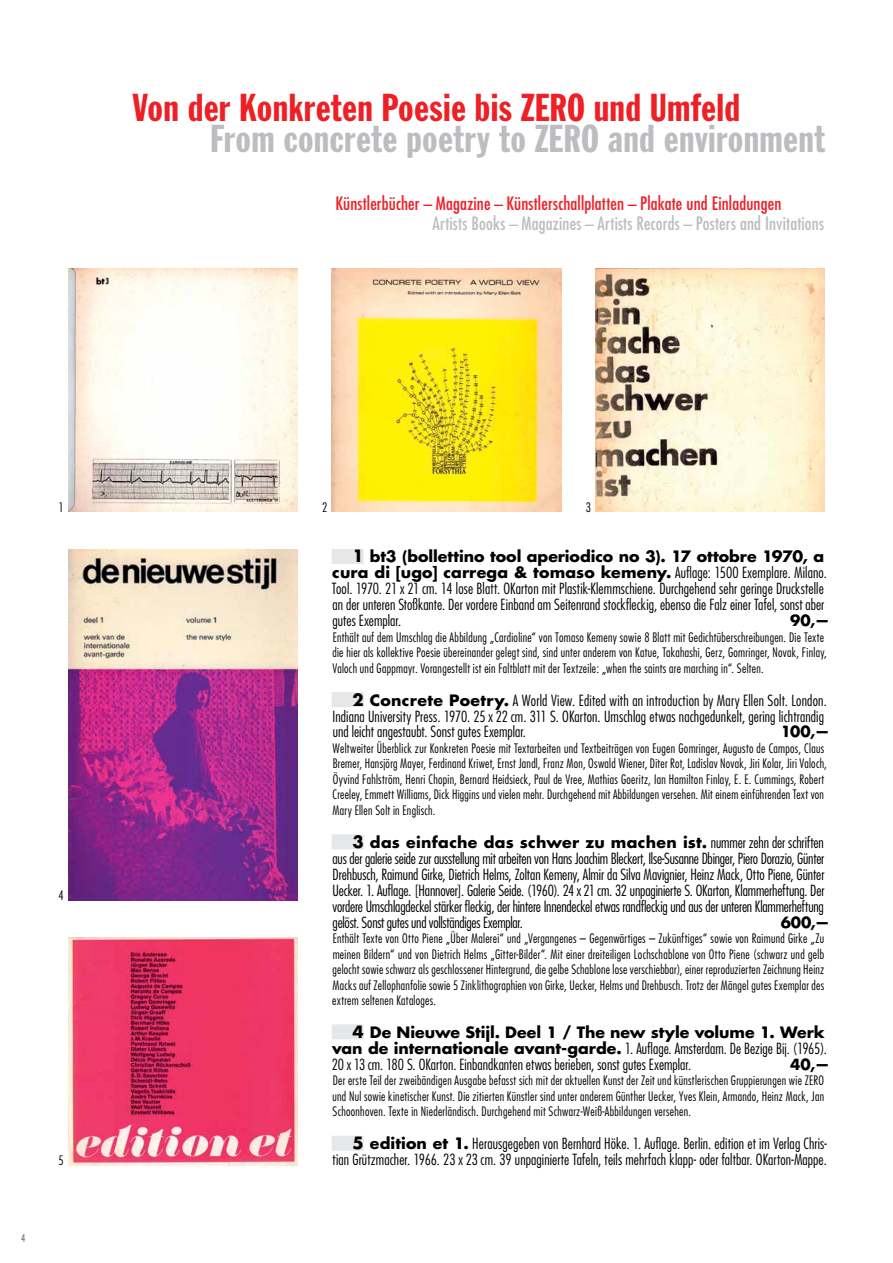
<style>
.page{position:relative;width:893px;height:1263px;background:#fff}
.page>*{position:absolute;margin:0;border:0;box-sizing:border-box;transform-origin:0 0}
.t1{font:38.25px "Franklin Gothic Extra Cond";letter-spacing:.015em;color:#bbbdc0;scale:1.1 1}
.t2{font:38.25px "Franklin Gothic Extra Cond";letter-spacing:.015em;color:#ed2026;scale:1.1 1}
.t3{font:condensed 18px "Futura Std";letter-spacing:.01em;color:#ed2026}
.t4{font:condensed 18px "Futura Std";letter-spacing:.01em;color:#bbbdc0}
.t5{font:700 15.3px/15.9px "Futura Std";color:#000;text-align:right}
.t6{font:700 15.3px "Futura Std";letter-spacing:.02em;color:#000}
.t7{font:300 condensed 15px/15.9px "Futura Std";letter-spacing:.005em;color:#000;text-align:justify}
.t8{font:700 15px "Futura Std";letter-spacing:-.005em;color:#000}
.t9{font:300 condensed 12.75px/15.5px "Futura Std";letter-spacing:.025em;color:#000}
.t10{font:300 condensed 10.5px "Futura Std";color:#57595b}
.s1{font-size:16.5px}
.s2{font-weight:300;font-stretch:condensed;font-size:15px}
.s3{font-weight:700;font-stretch:normal;font-size:16.5px}
.s4{font-weight:700;font-stretch:normal;font-size:15.3px}
</style>
<div class="page">
<div style="left:332px;top:549px;width:32px;height:15px;background:#e5e7e8"></div>
<div style="left:332px;top:692px;width:32px;height:15px;background:#e5e7e8"></div>
<div style="left:332px;top:834px;width:32px;height:15px;background:#e5e7e8"></div>
<div style="left:332px;top:1024px;width:32px;height:15px;background:#e5e7e8"></div>
<div style="left:332px;top:1136px;width:32px;height:15px;background:#e5e7e8"></div>
<img style="left:68px;top:549px;width:230px;height:351px">
<img style="left:68px;top:938px;width:230px;height:227px">
<img style="left:595px;top:269px;width:230px;height:243px">
<img style="left:332px;top:269px;width:229px;height:243px">
<img style="left:68px;top:269px;width:230px;height:243px">
<h1 class="t2" style="left:133px;top:87px;width:554px">Von der Konkreten Poesie bis ZERO und Umfeld</h1>
<h1 class="t1" style="left:210px;top:118px;width:560px">From concrete poetry to ZERO and environment</h1>
<h2 class="t3" style="left:336px;top:193px;width:447px">Künstlerbücher – Magazine – Künstlerschallplatten – Plakate und Einladungen</h2>
<h2 class="t4" style="left:432px;top:213px;width:393px">Artists Books – Magazines – Artists Records – Posters and Invitations</h2>
<p class="t10" style="left:21px;top:1231px;width:6px">4</p>
<p class="t9" style="left:58px;top:499px;width:7px">1</p>
<p class="t9" style="left:322px;top:499px;width:7px">2</p>
<p class="t9" style="left:586px;top:499px;width:7px">3</p>
<p class="t9" style="left:58px;top:888px;width:7px">4</p>
<p class="t9" style="left:58px;top:1153px;width:7px">5</p>
<p class="t5" style="left:332px;top:548px;width:496px"><span class="s1">1</span> bt3 (bollettino tool aperiodico no 3). 17 ottobre 1970, a cura di [ugo] carrega &amp; tomaso kemeny. <span class="s2">Auflage: 1500 Exemplare. Milano.</span></p>
<p class="t7" style="left:332px;top:581px;width:494px">Tool. 1970. 21 x 21 cm. 14 lose Blatt. OKarton mit Plastik-Klemmschiene. Durchgehend sehr geringe Druckstelle an der unteren Stoßkante. Der vordere Einband am Seitenrand stockfleckig, ebenso die Falz einer Tafel, sonst aber gutes Exemplar.</p>
<p class="t8" style="left:790px;top:610px;width:41px">90,—</p>
<p class="t9" style="left:332px;top:629px;width:496px">Enthält auf dem Umschlag die Abbildung „Cardioline“ von Tomaso Kemeny sowie 8 Blatt mit Gedichtüberschreibungen. Die Texte die hier als kollektive Poesie übereinander gelegt sind, sind unter anderem von Katue, Takahashi, Gerz, Gomringer, Novak, Finlay,<br>Valoch und Gappmayr. Vorangestellt ist ein Faltblatt mit der Textzeile: „when the saints are marching in“. Selten.</p>
<p class="t7" style="left:333px;top:692px;width:496px;text-align:left;text-indent:20px"><span class="s3">2</span> <span class="s4">Concrete Poetry.</span> A World View. Edited with an introduction by Mary Ellen Solt. London.<br>Indiana University Press. 1970. 25 x 22 cm. 311 S. OKarton. Umschlag etwas nachgedunkelt, gering lichtrandig und leicht angestaubt. Sonst gutes Exemplar.</p>
<p class="t8" style="left:781px;top:722px;width:51px">100,—</p>
<p class="t9" style="left:333px;top:740px;width:496px">Weltweiter Überblick zur Konkreten Poesie mit Textarbeiten und Textbeiträgen von Eugen Gomringer, Augusto de Campos, Claus Bremer, Hansjörg Mayer, Ferdinand Kriwet, Ernst Jandl, Franz Mon, Oswald Wiener, Diter Rot, Ladislav Novak, Jiri Kolar, Jiri Valoch, Öyvind Fahlström, Henri Chopin, Bernard Heidsieck, Paul de Vree, Mathias Goeritz, Ian Hamilton Finlay, E. E. Cummings, Robert Creeley, Emmett Williams, Dick Higgins und vielen mehr. Durchgehend mit Abbildungen versehen. Mit einem einführenden Text von Mary Ellen Solt in Englisch.</p>
<p class="t6" style="left:352px;top:832px;width:473px"><span class="s1">3</span> das einfache das schwer zu machen ist. <span class="s2">nummer zehn der schriften</span></p>
<p class="t7" style="left:333px;top:850px;width:493px">aus der galerie seide zur ausstellung mit arbeiten von Hans Joachim Bleckert, Ilse-Susanne Dbinger, Piero Dorazio, Günter Drehbusch, Raimund Girke, Dietrich Helms, Zoltan Kemeny, Almir da Silva Mavignier, Heinz Mack, Otto Piene, Günter Uecker. 1. Auflage. [Hannover]. Galerie Seide. (1960). 24 x 21 cm. 32 unpaginierte S. OKarton, Klammerheftung. Der vordere Umschlagdeckel stärker fleckig, der hintere Innendeckel etwas randfleckig und aus der unteren Klammerheftung gelöst. Sonst gutes und vollständiges Exemplar.</p>
<p class="t8" style="left:781px;top:912px;width:50px">600,—</p>
<p class="t9" style="left:332px;top:930px;width:494px;text-align:justify">Enthält Texte von Otto Piene „Über Malerei“ und „Vergangenes – Gegenwärtiges – Zukünftiges“ sowie von Raimund Girke „Zu meinen Bildern“ und von Dietrich Helms „Gitter-Bilder“. Mit einer dreiteiligen Lochschablone von Otto Piene (schwarz und gelb gelocht sowie schwarz als geschlossener Hintergrund, die gelbe Schablone lose verschiebbar), einer reproduzierten Zeichnung Heinz Macks auf Zellophanfolie sowie 5 Zinklithographien von Girke, Uecker, Helms und Drehbusch. Trotz der Mängel gutes Exemplar des extrem seltenen Kataloges.</p>
<p class="t5" style="left:352px;top:1024px;width:474px"><span class="s1">4</span> De Nieuwe Stijl. Deel 1 / The new style volume 1. Werk</p>
<p class="t7" style="left:332px;top:1040px;width:497px"><span class="s4">van de internationale avant-garde.</span> 1. Auflage. Amsterdam. De Bezige Bij. (1965).<br>20 x 13 cm. 180 S. OKarton. Einbandkanten etwas berieben, sonst gutes Exemplar.</p>
<p class="t8" style="left:790px;top:1054px;width:41px">40,—</p>
<p class="t9" style="left:332px;top:1073px;width:493px;text-align:justify">Der erste Teil der zweibändigen Ausgabe befasst sich mit der aktuellen Kunst der Zeit und künstlerischen Gruppierungen wie ZERO und Nul sowie kinetischer Kunst. Die zitierten Künstler sind unter anderem Günther Uecker, Yves Klein, Armando, Heinz Mack, Jan Schoonhoven. Texte in Niederländisch. Durchgehend mit Schwarz-Weiß-Abbildungen versehen.</p>
<p class="t7" style="left:333px;top:1136px;width:496px;text-align:right"><span class="s3">5</span> <span class="s4">edition et 1.</span> Herausgegeben von Bernhard Höke. 1. Auflage. Berlin. edition et im Verlag Chris&shy;tian Grützmacher. 1966. 23 x 23 cm. 39 unpaginierte Tafeln, teils mehrfach klapp- oder faltbar. OKarton-Mappe.</p>
</div>
